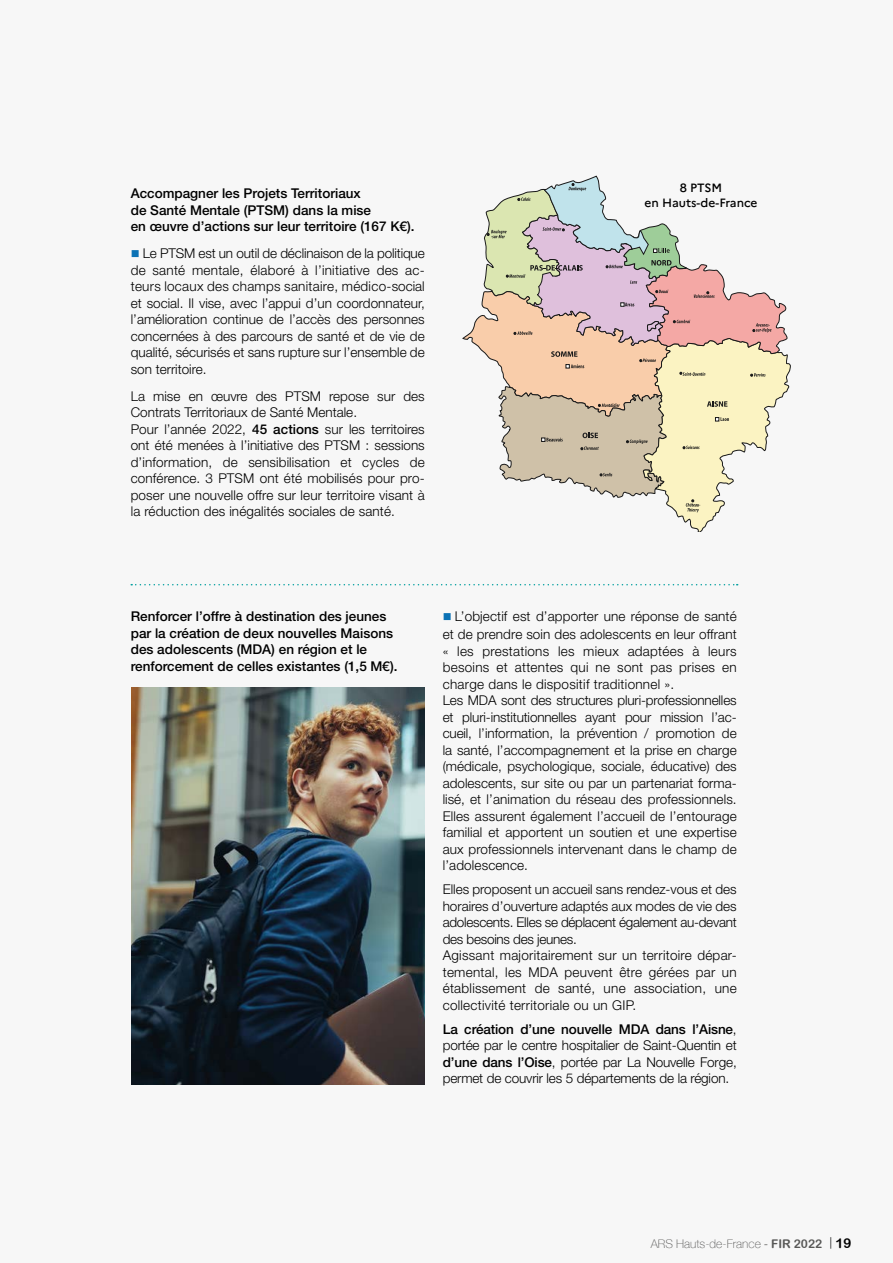
<style>
.page{position:relative;width:893px;height:1263px;background:#f7f7f7}
.page>*{position:absolute;margin:0;border:0;box-sizing:border-box;transform-origin:0 0}
.t1{font:300 13.5px/16.5px "Helvetica Neue LT Std";color:#000}
.t2{font:500 13.5px/16.5px "Helvetica Neue LT Std";color:#000}
.t3{font:100 12px "Helvetica Neue LT";color:#575756}
.t4{font:500 12px/15px "Marianne";color:#000;text-align:center}
.s1{color:#0b72b5}
.s2{font-weight:500}
.s3{font-family:"Helvetica Neue LT"}
.s4{font-family:"Today Sans HEFOP";font-weight:300;font-size:13.5px}
.s5{font-family:"Arial Rounded MT Bold";font-weight:400}
.s6{font-family:"Today Sans HEFOP";font-weight:300;font-size:13.5px;color:#000}
.s7{font-family:"Arial Rounded MT Bold";font-weight:400;font-size:13.5px;color:#000}
</style>
<div class="page">
<img style="left:131px;top:688px;width:294px;height:397px">
<svg style="left:462px;top:175px;width:329px;height:356px"></svg>
<svg style="left:131px;top:584px;width:607px;height:1px"></svg>
<p class="t2" style="left:131px;top:185px;width:285px">Accompagner les Projets Territoriaux<br>de Santé Mentale (PTSM) dans la mise<br>en œuvre d’actions sur leur territoire (167 K€).</p>
<p class="t1" style="left:131px;top:245px;width:295px;text-align:justify"><span class="s1">■</span> Le PTSM est un outil de déclinaison de la politique de santé mentale, élaboré à l’initiative des ac&shy;teurs locaux des champs sanitaire, médico-social et social. Il vise, avec l’appui d’un coordonnateur, l’amélioration continue de l’accès des personnes concernées à des parcours de santé et de vie de qualité, sécurisés et sans rupture sur l’ensemble de son territoire.</p>
<p class="t1" style="left:131px;top:387px;width:295px">La mise en œuvre des PTSM repose sur des Contrats Territoriaux de Santé Mentale.<br>Pour l’année 2022, <span class="s2">45 actions</span> sur les territoires ont été menées à l’initiative des PTSM : sessions d’information, de sensibilisation et cycles de conférence. 3 PTSM ont été mobilisés pour pro&shy;poser une nouvelle offre sur leur territoire visant à la réduction des inégalités sociales de santé.</p>
<p class="t4" style="left:644px;top:181px;width:115px">8 PTSM<br>en Hauts-de-France</p>
<p class="t2" style="left:131px;top:608px;width:268px">Renforcer l’offre à destination des jeunes par la création de deux nouvelles Maisons des adolescents (MDA) en région et le renforcement de celles existantes (1,5 M€).</p>
<p class="t1" style="left:443px;top:607px;width:295px;line-height:18px"><span class="s1">■</span> L’objectif est d’apporter une réponse de santé et de prendre soin des adolescents en leur offrant</p>
<p class="t1" style="left:443px;top:642px;width:295px">« les prestations les mieux adaptées à leurs besoins et attentes qui ne sont pas prises en charge dans le dispositif traditionnel ».<br>Les MDA sont des structures pluri-professionnelles et pluri-institutionnelles ayant pour mission l’ac&shy;cueil, l’information, la prévention / promotion de la santé, l’accompagnement et la prise en charge (médicale, psychologique, sociale, éducative) des adolescents, sur site ou par un partenariat forma&shy;lisé, et l’animation du réseau des professionnels.<br>Elles assurent également l’accueil de l’entourage familial et apportent un soutien et une expertise aux professionnels intervenant dans le champ de l’adolescence.</p>
<p class="t1" style="left:443px;top:881px;width:295px">Elles proposent un accueil sans rendez-vous et des horaires d’ouverture adaptés aux modes de vie des adolescents. Elles se déplacent également au-devant des besoins des jeunes.<br>Agissant majoritairement sur un territoire dépar&shy;temental, les MDA peuvent être gérées par un établissement de santé, une association, une collectivité territoriale ou un GIP.</p>
<p class="t1" style="left:443px;top:1020px;width:295px;text-align:justify"><span class="s2">La création d’une nouvelle MDA dans l’Aisne</span>, portée par le centre hospitalier de Saint-Quentin et <span class="s2">d’une dans l’Oise</span>, portée par La Nouvelle Forge, permet de couvrir les 5 départements de la région<span class="s3">.</span></p>
<p class="t3" style="left:651px;top:1236px;width:202px">ARS Hauts-de-France <span class="s4">-</span> <span class="s5">FIR 2022</span> <span class="s6">|</span> <span class="s7">19</span></p>
</div>
